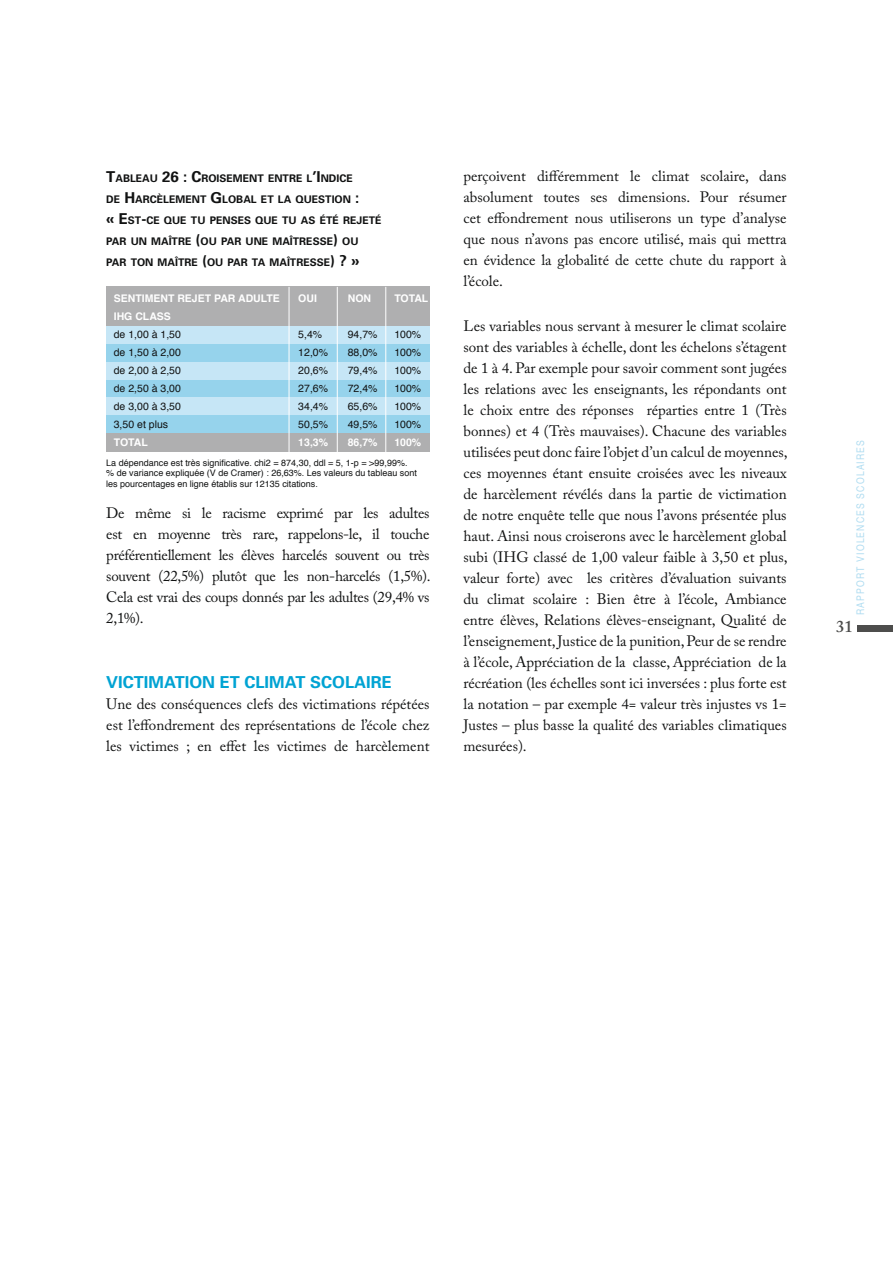
<style>
.page{position:relative;width:893px;height:1263px;background:#fff}
.page>*{position:absolute;margin:0;border:0;box-sizing:border-box;transform-origin:0 0}
.t1{font:700 16.5px "Univers";color:#00a3d3}
.t2{font:600 16.5px "Adobe Caslon Pro";color:#4d4d4c}
.t3{font:15px/21px "Adobe Caslon Pro";color:#111212;text-align:justify}
.t4{font:700 10.5px/21px "Univers";color:#111212}
.t5{font:10.5px "Helvetica";color:#111212}
.t6{font:700 10.5px "Helvetica";color:#fff}
.t7{font:condensed 10.5px "Helvetica";letter-spacing:.11em;color:#afdcf1}
.t8{font:9px/10.5px "Helvetica";color:#111212}
.s1{font-size:15px}
</style>
<div class="page">
<div style="left:857px;top:625px;width:36px;height:6px;background:#4d4d4c"></div>
<div style="left:106px;top:286px;width:323px;height:166px;background:#afafb0"></div>
<div style="left:106px;top:326px;width:323px;height:17px;background:#c6e6f6"></div>
<div style="left:106px;top:344px;width:323px;height:17px;background:#96d3ec"></div>
<div style="left:106px;top:362px;width:323px;height:17px;background:#c6e6f6"></div>
<div style="left:106px;top:380px;width:323px;height:17px;background:#96d3ec"></div>
<div style="left:106px;top:398px;width:323px;height:17px;background:#c6e6f6"></div>
<div style="left:106px;top:416px;width:323px;height:17px;background:#96d3ec"></div>
<hr style="left:289px;top:287px;width:1px;height:167px;background:#fff">
<hr style="left:337px;top:287px;width:1px;height:168px;background:#fff">
<hr style="left:385px;top:287px;width:1px;height:168px;background:#fff">
<p class="t4" style="left:106px;top:168px;width:277px"><span class="s1">T</span>ABLEAU <span class="s1">26 : C</span>ROISEMENT ENTRE L<span class="s1">’I</span> NDICE<br>DE <span class="s1">H</span>ARCÈLEMENT <span class="s1">G</span>LOBAL ET LA QUESTION <span class="s1">:<br></span><span class="s1">«</span> <span class="s1">E</span>ST<span class="s1">-</span>CE QUE TU PENSES QUE TU AS ÉTÉ REJETÉ PAR UN MAÎTRE <span class="s1">(</span>OU PAR UNE MAÎTRESSE<span class="s1">)</span> OU<br>PAR TON MAÎTRE <span class="s1">(</span>OU PAR TA MAÎTRESSE<span class="s1">) ?</span> <span class="s1">»</span></p>
<p class="t6" style="left:114px;top:290px;width:29px">SENTIME</p>
<p class="t6" style="left:160px;top:290px;width:15px">NTRE</p>
<p class="t6" style="left:192px;top:290px;width:82px">JET PAR ADULTE</p>
<p class="t6" style="left:298px;top:290px;width:19px">OUI</p>
<p class="t6" style="left:348px;top:290px;width:25px">NON</p>
<p class="t6" style="left:394px;top:290px;width:36px">TOTAL</p>
<p class="t6" style="left:114px;top:308px;width:37px">IHG CLASS</p>
<p class="t5" style="left:114px;top:326px;width:69px">de 1,00 à 1,50</p>
<p class="t5" style="left:298px;top:326px;width:25px">5,4%</p>
<p class="t5" style="left:348px;top:326px;width:31px">94,7%</p>
<p class="t5" style="left:394px;top:326px;width:28px">100%</p>
<p class="t5" style="left:114px;top:344px;width:69px">de 1,50 à 2,00</p>
<p class="t5" style="left:298px;top:344px;width:31px">12,0%</p>
<p class="t5" style="left:348px;top:344px;width:31px">88,0%</p>
<p class="t5" style="left:394px;top:344px;width:28px">100%</p>
<p class="t5" style="left:114px;top:362px;width:69px">de 2,00 à 2,50</p>
<p class="t5" style="left:298px;top:362px;width:31px">20,6%</p>
<p class="t5" style="left:348px;top:362px;width:31px">79,4%</p>
<p class="t5" style="left:394px;top:362px;width:28px">100%</p>
<p class="t5" style="left:114px;top:380px;width:69px">de 2,50 à 3,00</p>
<p class="t5" style="left:298px;top:380px;width:31px">27,6%</p>
<p class="t5" style="left:348px;top:380px;width:31px">72,4%</p>
<p class="t5" style="left:394px;top:380px;width:28px">100%</p>
<p class="t5" style="left:114px;top:398px;width:69px">de 3,00 à 3,50</p>
<p class="t5" style="left:298px;top:398px;width:31px">34,4%</p>
<p class="t5" style="left:348px;top:398px;width:31px">65,6%</p>
<p class="t5" style="left:394px;top:398px;width:28px">100%</p>
<p class="t5" style="left:114px;top:416px;width:56px">3,50 et plus</p>
<p class="t5" style="left:298px;top:416px;width:31px">50,5%</p>
<p class="t5" style="left:348px;top:416px;width:31px">49,5%</p>
<p class="t5" style="left:394px;top:416px;width:28px">100%</p>
<p class="t6" style="left:114px;top:434px;width:36px">TOTAL</p>
<p class="t6" style="left:298px;top:434px;width:31px">13,3%</p>
<p class="t6" style="left:348px;top:434px;width:31px">86,7%</p>
<p class="t6" style="left:394px;top:434px;width:28px">100%</p>
<p class="t8" style="left:106px;top:458px;width:312px">La dépendance est très significative. chi2 = 874,30, ddl = 5, 1-p = &gt;99,99%. % de variance expliquée (V de Cramer) : 26,63%. Les valeurs du tableau sont les pourcentages en ligne établis sur 12135 citations.</p>
<p class="t3" style="left:106px;top:502px;width:326px">De même si le racisme exprimé par les adultes est en moyenne très rare, rappelons-le, il touche préférentiellement les élèves harcelés souvent ou très souvent (22,5%) plutôt que les non-harcelés (1,5%).<br>Cela est vrai des coups donnés par les adultes (29,4% vs 2,1%).</p>
<p class="t1" style="left:106px;top:672px;width:287px">VICTIMATION ET CLIMAT SCO LAIRE</p>
<p class="t3" style="left:106px;top:693px;width:325px">Une des conséquences clefs des victimations répétées est l’effondrement des représentations de l’école chez les victimes ; en effet les victimes de harcèlement</p>
<p class="t3" style="left:463px;top:165px;width:325px">perçoivent différemment le climat scolaire, dans absolument toutes ses dimensions. Pour résumer cet effondrement nous utiliserons un type d’analyse que nous n’avons pas encore utilisé, mais qui mettra en évidence la globalité de cette chute du rapport à l’école.</p>
<p class="t3" style="left:463px;top:315px;width:326px">Les variables nous servant à mesurer le climat scolaire sont des variables à échelle, dont les échelons s’étagent de 1 à 4. Par exemple pour savoir comment sont jugées les relations avec les enseignants, les répondants ont le choix entre des réponses réparties entre 1 (Très bonnes) et 4 (Très mauvaises). Chacune des variables utilisées peut donc faire l’objet d’un calcul de moyennes, ces moyennes étant ensuite croisées avec les niveaux de harcèlement révélés dans la partie de victimation de notre enquête telle que nous l’avons présentée plus haut. Ainsi nous croiserons avec le harcèlement global subi (IHG classé de 1,00 valeur faible à 3,50 et plus, valeur forte) avec les critères d’évaluation suivants du climat scolaire : Bien être à l’école, Ambiance entre élèves, Relations élèves-enseignant, Qualité de l’enseignement, Justice de la punition, Peur de se rendre à l’école, Appréciation de la classe, Appréciation de la récréation (les échelles sont ici inversées : plus forte est la notation – par exemple 4= valeur très injustes vs 1= Justes – plus basse la qualité des variables climatiques mesurées).</p>
<p class="t7" style="left:854px;top:615px;width:177px;rotate:-90deg">RAPPORT VIOLENCES SCOLAIRES</p>
<p class="t2" style="left:836px;top:616px;width:18px">31</p>
</div>
